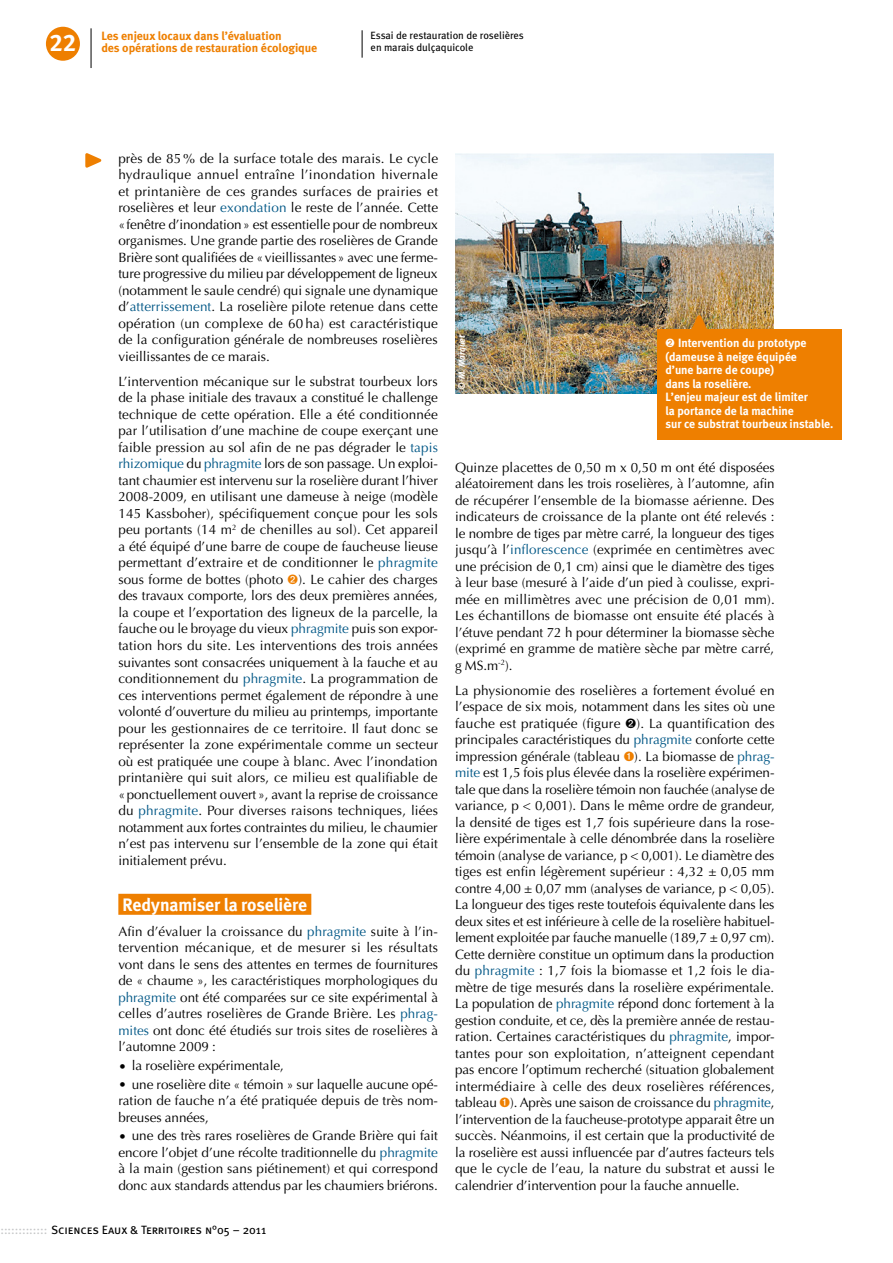
<style>
.page{position:relative;width:893px;height:1263px;background:#fff}
.page>*{position:absolute;margin:0;border:0;box-sizing:border-box;transform-origin:0 0}
.t1{font:24px "Meta Bold Caps Expert";color:#fff}
.t2{font:18px "Meta Bold LF";letter-spacing:-.005em;color:#fff}
.p_puce{font:13.5px/16.5px "Optima";letter-spacing:-.005em;color:#000;text-align:justify}
.légende{font:12px/13.5px "Meta Bold LF";color:#fff}
.roulette_section{font:700 12px/12px "Meta";color:#ee7f00}
.t3{font:12px "Meta Book Caps";color:#000}
.roulette_article{font:10.5px/12px "Meta Book LF";color:#000}
.t4{font:italic 9px "Meta Bold LF";color:#fff}
.s1{color:#005786}
.s2{color:#ee7f00}
.s3{color:#c6c7c8}
</style>
<div class="page">
<svg style="left:85px;top:153px;width:17px;height:15px"></svg>
<div style="left:118px;top:894px;width:193px;height:21px;background:#ee7f00"></div>
<img style="left:455px;top:154px;width:319px;height:240px">
<div style="left:657px;top:329px;width:185px;height:110px;background:#ee7f00"></div>
<svg style="left:686px;top:306px;width:25px;height:23px"></svg>
<div style="left:46px;top:27px;width:34px;height:34px;background:#ee7f00;border-radius:50%"></div>
<hr style="left:91px;top:28px;width:1px;height:40px;background:#000">
<svg style="left:362px;top:30px;width:1px;height:28px"></svg>
<p class="roulette_section" style="left:101px;top:29px;width:218px">Les enjeux locaux dans l’évaluation<br>des opérations de restauration écologique</p>
<h1 class="t1" style="left:49px;top:28px;width:28px">22</h1>
<p class="roulette_article" style="left:371px;top:29px;width:155px">Essai de restauration de roselières en marais dulçaquicole</p>
<p class="p_puce" style="left:118px;top:150px;width:321px">près de 85% de la surface totale des marais. Le cycle hydraulique annuel entraîne l’inondation hivernale et printanière de ces grandes surfaces de prairies et roselières et leur <span class="s1">exondation</span> le reste de l’année. Cette «fenêtre d’inondation» est essentielle pour de nombreux organismes. Une grande partie des roselières de Grande Brière sont qualifiées de «vieillissantes» avec une ferme&shy;ture progressive du milieu par développement de ligneux (notamment le saule cendré) qui signale une dynamique d’<span class="s1">atterrissement</span>. La roselière pilote retenue dans cette opération (un complexe de 60 ha) est caractéristique de la configuration générale de nombreuses roselières vieillissantes de ce marais.</p>
<p class="p_puce" style="left:118px;top:373px;width:321px">L’intervention mécanique sur le substrat tourbeux lors de la phase initiale des travaux a constitué le challenge technique de cette opération. Elle a été conditionnée par l’utilisation d’une machine de coupe exerçant une faible pression au sol afin de ne pas dégrader le <span class="s1">tapis rhizomique</span> du <span class="s1">phragmite</span> lors de son passage. Un exploi&shy;tant chaumier est intervenu sur la roselière durant l’hiver 2008-2009, en utilisant une dameuse à neige (modèle 145 Kassboher), spécifiquement conçue pour les sols peu portants (14 m<sup>2</sup> de chenilles au sol). Cet appareil a été équipé d’une barre de coupe de faucheuse lieuse permettant d’extraire et de conditionner le <span class="s1">phragmite </span>sous forme de bottes (photo <span class="s2">➋</span>). Le cahier des charges des travaux comporte, lors des deux premières années, la coupe et l’exportation des ligneux de la parcelle, la fauche ou le broyage du vieux <span class="s1">phragmite</span> puis son expor&shy;tation hors du site. Les interventions des trois années suivantes sont consacrées uniquement à la fauche et au conditionnement du <span class="s1">phragmite</span>. La programmation de ces interventions permet également de répondre à une volonté d’ouverture du milieu au printemps, importante pour les gestionnaires de ce territoire. Il faut donc se représenter la zone expérimentale comme un secteur où est pratiquée une coupe à blanc. Avec l’inondation printanière qui suit alors, ce milieu est qualifiable de «ponctuellement ouvert», avant la reprise de croissance du <span class="s1">phragmite</span>. Pour diverses raisons techniques, liées notamment aux fortes contraintes du milieu, le chaumier n’est pas intervenu sur l’ensemble de la zone qui était initialement prévu.</p>
<h1 class="t2" style="left:123px;top:894px;width:186px">Redynamiser la roselière</h1>
<p class="p_puce" style="left:118px;top:923px;width:321px">Afin d’évaluer la croissance du <span class="s1">phragmite</span> suite à l’in&shy;tervention mécanique, et de mesurer si les résultats vont dans le sens des attentes en termes de fournitures de « chaume », les caractéristiques morphologiques du <span class="s1">phragmite</span> ont été comparées sur ce site expérimental à celles d’autres roselières de Grande Brière. Les <span class="s1">phrag&shy;mites</span> ont donc été étudiés sur trois sites de roselières à l’automne 2009 :</p>
<p class="p_puce" style="left:118px;top:1057px;width:167px">• la roselière expérimentale,</p>
<p class="p_puce" style="left:118px;top:1076px;width:321px">• une roselière dite « témoin » sur laquelle aucune opé&shy;ration de fauche n’a été pratiquée depuis de très nom&shy;breuses années,</p>
<p class="p_puce" style="left:118px;top:1127px;width:321px">• une des très rares roselières de Grande Brière qui fait encore l’objet d’une récolte traditionnelle du <span class="s1">phragmite </span>à la main (gestion sans piétinement) et qui correspond donc aux standards attendus par les chaumiers briérons.</p>
<p class="t3" style="left:0;top:1223px;width:267px"><span class="s3">:::::::::::::</span> Sciences Eaux &amp; Territoires n°05 – 2011</p>
<h3 class="t4" style="left:456px;top:390px;width:57px;rotate:-90deg">© M. Marquet</h3>
<p class="légende" style="left:665px;top:336px;width:169px">➋ Intervention du prototype (dameuse à neige équipée<br>d’une barre de coupe)<br>dans la roselière.<br>L’enjeu majeur est de limiter<br>la portance de la machine<br>sur ce substrat tourbeux instable.</p>
<p class="p_puce" style="left:455px;top:459px;width:321px">Quinze placettes de 0,50 m x 0,50 m ont été disposées aléatoirement dans les trois roselières, à l’automne, afin de récupérer l’ensemble de la biomasse aérienne. Des indicateurs de croissance de la plante ont été relevés : le nombre de tiges par mètre carré, la longueur des tiges jusqu’à l’<span class="s1">inflorescence</span> (exprimée en centimètres avec une précision de 0,1 cm) ainsi que le diamètre des tiges à leur base (mesuré à l’aide d’un pied à coulisse, expri&shy;mée en millimètres avec une précision de 0,01 mm).<br>Les échantillons de biomasse ont ensuite été placés à l’étuve pendant 72 h pour déterminer la biomasse sèche (exprimé en gramme de matière sèche par mètre carré, g MS.m<sup>-2</sup>).</p>
<p class="p_puce" style="left:455px;top:682px;width:321px">La physionomie des roselières a fortement évolué en l’espace de six mois, notamment dans les sites où une fauche est pratiquée (figure ➋). La quantification des principales caractéristiques du <span class="s1">phragmite</span> conforte cette impression générale (tableau <span class="s2">➊</span>). La biomasse de <span class="s1">phrag&shy;mite</span> est 1,5 fois plus élevée dans la roselière expérimen&shy;tale que dans la roselière témoin non fauchée (analyse de variance, p &lt; 0,001). Dans le même ordre de grandeur, la densité de tiges est 1,7 fois supérieure dans la rose&shy;lière expérimentale à celle dénombrée dans la roselière témoin (analyse de variance, p &lt; 0,001). Le diamètre des tiges est enfin légèrement supérieur : 4,32 ± 0,05 mm contre 4,00 ± 0,07 mm (analyses de variance, p &lt; 0,05).<br>La longueur des tiges reste toutefois équivalente dans les deux sites et est inférieure à celle de la roselière habituel&shy;lement exploitée par fauche manuelle (189,7 ± 0,97 cm).<br>Cette dernière constitue un optimum dans la production du <span class="s1">phragmite</span> : 1,7 fois la biomasse et 1,2 fois le dia&shy;mètre de tige mesurés dans la roselière expérimentale.<br>La population de <span class="s1">phragmite</span> répond donc fortement à la gestion conduite, et ce, dès la première année de restau&shy;ration. Certaines caractéristiques du <span class="s1">phragmite</span>, impor&shy;tantes pour son exploitation, n’atteignent cependant pas encore l’optimum recherché (situation globalement intermédiaire à celle des deux roselières références, tableau <span class="s2">➊</span>). Après une saison de croissance du <span class="s1">phragmite</span>, l’intervention de la faucheuse-prototype apparait être un succès. Néanmoins, il est certain que la productivité de la roselière est aussi influencée par d’autres facteurs tels que le cycle de l’eau, la nature du substrat et aussi le calendrier d’intervention pour la fauche annuelle.</p>
</div>
